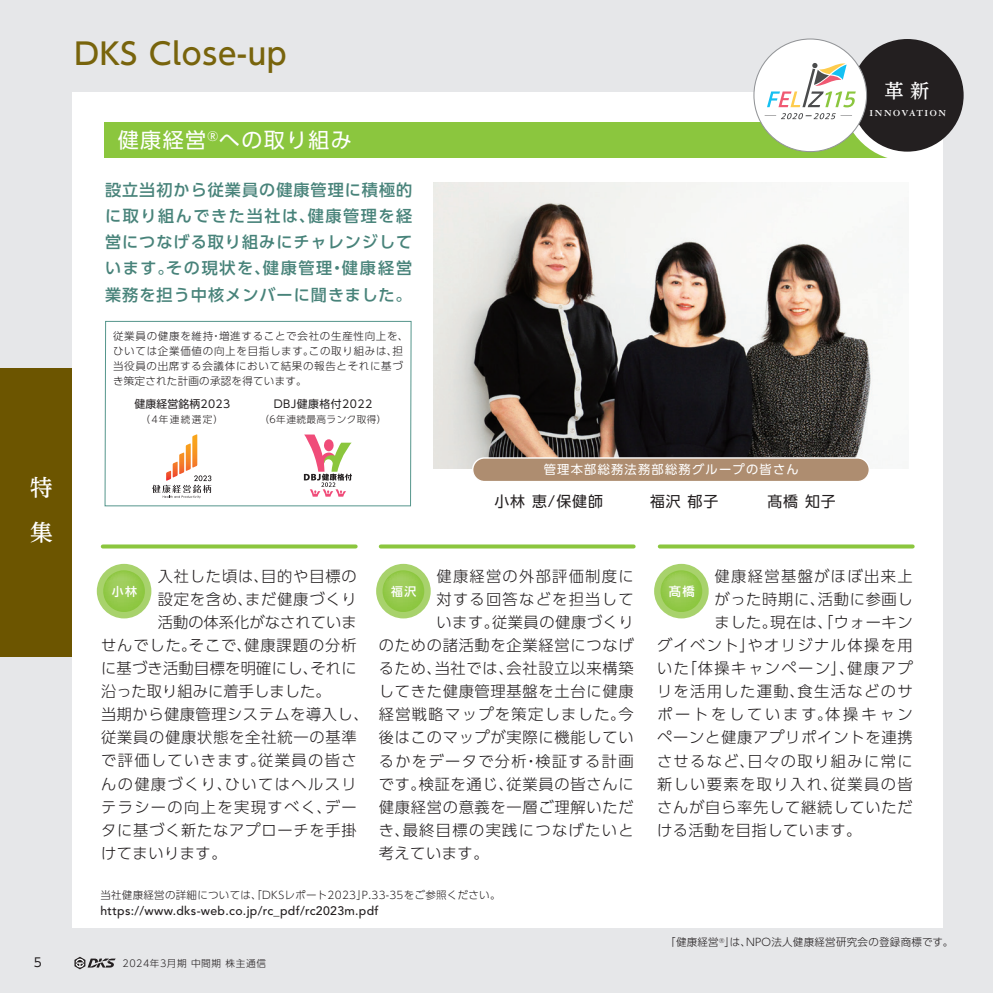
<style>
.page{position:relative;width:993px;height:993px;background:#fff}
.page>*{position:absolute;margin:0;border:0;box-sizing:border-box;transform-origin:0 0}
.t1{font:500 29.75px "UD Shin Go Pro";letter-spacing:.025em;color:#78640c}
.t2{font:500 22.75px/45.5px "UD Reimin Pro";color:#fff}
.t3{font:21px "UD Shin Go Pro";letter-spacing:.065em;color:#fff}
.t4{font:500 19.25px "UD Reimin Pro";color:#fff}
.t5{font:500 16.1px/26.2px "UD Shin Go Pro";letter-spacing:.065em;color:#48837a;text-align:justify}
.t6{font:300 15.22px "UD Shin Go Pro";letter-spacing:.05em;color:#231f20}
.t7{font:300 15.22px "UD Shin Go Pro";letter-spacing:.095em;color:#231f20}
.t8{font:300 15.22px "UD Shin Go Pro";letter-spacing:.09em;color:#231f20}
.t9{font:300 15.22px "UD Shin Go Pro";letter-spacing:.005em;color:#231f20}
.t10{font:300 15.22px "UD Shin Go Pro";letter-spacing:.085em;color:#231f20}
.t11{font:300 15.22px "UD Shin Go Pro";letter-spacing:.1em;color:#231f20}
.t12{font:300 15.22px "UD Shin Go Pro";letter-spacing:.02em;color:#231f20}
.t13{font:300 15.22px "UD Shin Go Pro";letter-spacing:.185em;color:#231f20}
.t14{font:14.88px "UD Shin Go Pro";letter-spacing:.065em;color:#231f20}
.t15{font:500 12.25px "Avenir LT Std";letter-spacing:.025em;color:#231f20}
.t16{font:12.25px "UD Shin Go Pro";letter-spacing:.1em;color:#fff}
.t17{font:500 12.25px "UD Shin Go Pro";color:#fff}
.t18{font:12.25px "UD Shin Go Pro";color:#231f20}
.t19{font:500 11.9px "UD Shin Go Pro";color:#fff}
.t20{font:10.85px "UD Shin Go Pro";letter-spacing:.045em;color:#231f20}
.t21{font:10.85px "UD Shin Go Pro";letter-spacing:.015em;color:#231f20}
.t22{font:300 10.5px/14.9px "UD Shin Go Pro";letter-spacing:.065em;color:#231f20}
.t23{font:300 10.5px "UD Shin Go Pro";letter-spacing:.025em;color:#231f20}
.t24{font:700 9.8px "Garamond 3 LT Std";letter-spacing:.15em;color:#fff}
.t25{font:300 9.62px "UD Shin Go Pro";letter-spacing:.05em;color:#231f20}
</style>
<div class="page">
<div style="left:0;top:0;width:992px;height:992px;background:#e6e7e9"></div>
<div style="left:0;top:368px;width:85px;height:288px;background:#6c5500"></div>
<div style="left:72px;top:92px;width:870px;height:835px;background:#fff"></div>
<div style="left:104px;top:122px;width:803px;height:35px;background:#8bc63e"></div>
<div style="left:850px;top:39px;width:113px;height:113px;background:#231f20;border-radius:50%"></div>
<div style="left:753px;top:39px;width:113px;height:113px;background:#fff;border-radius:50%"></div>
<svg style="left:764px;top:62px;width:170px;height:96px"></svg>
<img style="left:433px;top:183px;width:470px;height:285px">
<div style="left:472px;top:458px;width:397px;height:23px;background:#ae8d70;border-radius:12px"></div>
<div style="left:472px;top:457px;width:397px;height:25px;border:1px solid #fff;border-radius:12px"></div>
<svg style="left:104px;top:320px;width:308px;height:186px"></svg>
<svg style="left:152px;top:434px;width:59px;height:64px"></svg>
<svg style="left:304px;top:434px;width:48px;height:62px"></svg>
<div style="left:97px;top:563px;width:54px;height:55px;background:#a8d26c;border-radius:50%"></div>
<svg style="left:103px;top:570px;width:42px;height:41px"></svg>
<div style="left:376px;top:563px;width:54px;height:55px;background:#a8d26c;border-radius:50%"></div>
<svg style="left:382px;top:570px;width:42px;height:41px"></svg>
<div style="left:654px;top:563px;width:54px;height:55px;background:#a8d26c;border-radius:50%"></div>
<svg style="left:660px;top:570px;width:42px;height:41px"></svg>
<svg style="left:103px;top:544px;width:252px;height:4px"></svg>
<svg style="left:380px;top:544px;width:253px;height:4px"></svg>
<svg style="left:659px;top:544px;width:253px;height:4px"></svg>
<svg style="left:74px;top:956px;width:42px;height:13px"></svg>
<h2 class="t2" style="left:30px;top:463px;width:23px">特集</h2>
<h1 class="t1" style="left:74px;top:29px;width:214px">DKS Close-up</h1>
<h3 class="t3" style="left:118px;top:123px;width:235px">健康経営<sup>®</sup>への取り組み</h3>
<p class="t5" style="left:105px;top:176px;width:309px">設立当初から従業員の健康管理に積極的に取り組んできた当社は、健康管理を経営につなげる取り組みにチャレンジしています。その現状を、健康管理・健康経営業務を担う中核メンバーに聞きました。</p>
<p class="t22" style="left:113px;top:328px;width:297px">従業員の健康を維持・増進することで会社の生産性向上を、ひいては企業価値の向上を目指します。この取り組みは、担当役員の出席する会議体において結果の報告とそれに基づき策定された計画の承認を得ています。</p>
<p class="t21" style="left:134px;top:395px;width:97px">健康経営銘柄2023</p>
<p class="t25" style="left:140px;top:411px;width:84px">（4年連続選定）</p>
<p class="t20" style="left:273px;top:395px;width:100px">DBJ健康格付2022</p>
<p class="t25" style="left:259px;top:411px;width:129px">（6年連続最高ランク取得）</p>
<p class="t4" style="left:884px;top:75px;width:46px">革 新</p>
<p class="t24" style="left:869px;top:107px;width:78px">INNOVATION</p>
<p class="t16" style="left:543px;top:459px;width:256px">管理本部総務法務部総務グループの皆さん</p>
<p class="t14" style="left:494px;top:489px;width:110px">小林恵/保健師</p>
<p class="t14" style="left:649px;top:489px;width:70px">福沢郁子</p>
<p class="t14" style="left:767px;top:489px;width:70px">髙橋知子</p>
<p class="t8" style="left:714px;top:563px;width:200px">健康経営基盤がほぼ出来上</p>
<p class="t6" style="left:714px;top:586px;width:200px">がった時期に、活動に参画し</p>
<p class="t6" style="left:714px;top:609px;width:199px">ました。現在は、「ウォーキン</p>
<p class="t7" style="left:656px;top:632px;width:257px">グイベント」やオリジナル体操を用</p>
<p class="t11" style="left:656px;top:655px;width:257px">いた「体操キャンペーン」、健康アプ</p>
<p class="t7" style="left:656px;top:678px;width:257px">リを活用した運動、食生活などのサ</p>
<p class="t13" style="left:656px;top:702px;width:257px">ポートをしています。体操キャン</p>
<p class="t6" style="left:656px;top:725px;width:257px">ペーンと健康アプリポイントを連携</p>
<p class="t7" style="left:656px;top:748px;width:257px">させるなど、日々の取り組みに常に</p>
<p class="t7" style="left:656px;top:771px;width:257px">新しい要素を取り入れ、従業員の皆</p>
<p class="t6" style="left:656px;top:794px;width:257px">さんが自ら率先して継続していただ</p>
<p class="t6" style="left:656px;top:817px;width:206px">ける活動を目指しています。</p>
<p class="t10" style="left:436px;top:563px;width:198px">健康経営の外部評価制度に</p>
<p class="t10" style="left:436px;top:586px;width:198px">対する回答などを担当して</p>
<p class="t6" style="left:436px;top:609px;width:199px">います。従業員の健康づくり</p>
<p class="t6" style="left:378px;top:632px;width:256px">のための諸活動を企業経営につなげ</p>
<p class="t6" style="left:378px;top:655px;width:256px">るため、当社では、会社設立以来構築</p>
<p class="t6" style="left:378px;top:678px;width:256px">してきた健康管理基盤を土台に健康</p>
<p class="t8" style="left:378px;top:702px;width:256px">経営戦略マップを策定しました。今</p>
<p class="t6" style="left:378px;top:725px;width:256px">後はこのマップが実際に機能してい</p>
<p class="t8" style="left:378px;top:748px;width:256px">るかをデータで分析・検証する計画</p>
<p class="t6" style="left:378px;top:771px;width:256px">です。検証を通じ、従業員の皆さんに</p>
<p class="t6" style="left:378px;top:794px;width:256px">健康経営の意義を一層ご理解いただ</p>
<p class="t8" style="left:378px;top:817px;width:256px">き、最終目標の実践につなげたいと</p>
<p class="t6" style="left:378px;top:840px;width:111px">考えています。</p>
<p class="t6" style="left:158px;top:563px;width:200px">入社した頃は、目的や目標の</p>
<p class="t6" style="left:158px;top:586px;width:200px">設定を含め、まだ健康づくり</p>
<p class="t9" style="left:158px;top:609px;width:200px">活動の体系化がなされていま</p>
<p class="t6" style="left:101px;top:632px;width:257px">せんでした。そこで、健康課題の分析</p>
<p class="t12" style="left:101px;top:655px;width:257px">に基づき活動目標を明確にし、それに</p>
<p class="t9" style="left:101px;top:678px;width:231px">沿った取り組みに着手しました。</p>
<p class="t6" style="left:101px;top:702px;width:269px">当期から健康管理システムを導入し、</p>
<p class="t6" style="left:101px;top:725px;width:257px">従業員の健康状態を全社統一の基準</p>
<p class="t7" style="left:101px;top:748px;width:257px">で評価していきます。従業員の皆さ</p>
<p class="t7" style="left:101px;top:771px;width:257px">んの健康づくり、ひいてはヘルスリ</p>
<p class="t7" style="left:101px;top:794px;width:257px">テラシーの向上を実現すべく、デー</p>
<p class="t6" style="left:101px;top:817px;width:257px">タに基づく新たなアプローチを手掛</p>
<p class="t6" style="left:101px;top:840px;width:127px">けてまいります。</p>
<p class="t19" style="left:112px;top:581px;width:27px">小林</p>
<p class="t19" style="left:391px;top:581px;width:27px">福沢</p>
<p class="t17" style="left:668px;top:581px;width:28px">髙橋</p>
<p class="t23" style="left:100px;top:886px;width:401px">当社健康経営の詳細については、「DKSレポート2023」P.33-35をご参照ください。</p>
<p class="t15" style="left:100px;top:903px;width:279px">https://www.dks-web.co.jp/rc_pdf/rc2023m.pdf</p>
<p class="t23" style="left:665px;top:933px;width:290px">「健康経営<sup>®</sup>」は、NPO法人健康経営研究会の登録商標です。</p>
<p class="t18" style="left:34px;top:952px;width:10px">5</p>
<p class="t25" style="left:123px;top:954px;width:145px">2024年3月期 中間期 株主通信</p>
</div>
